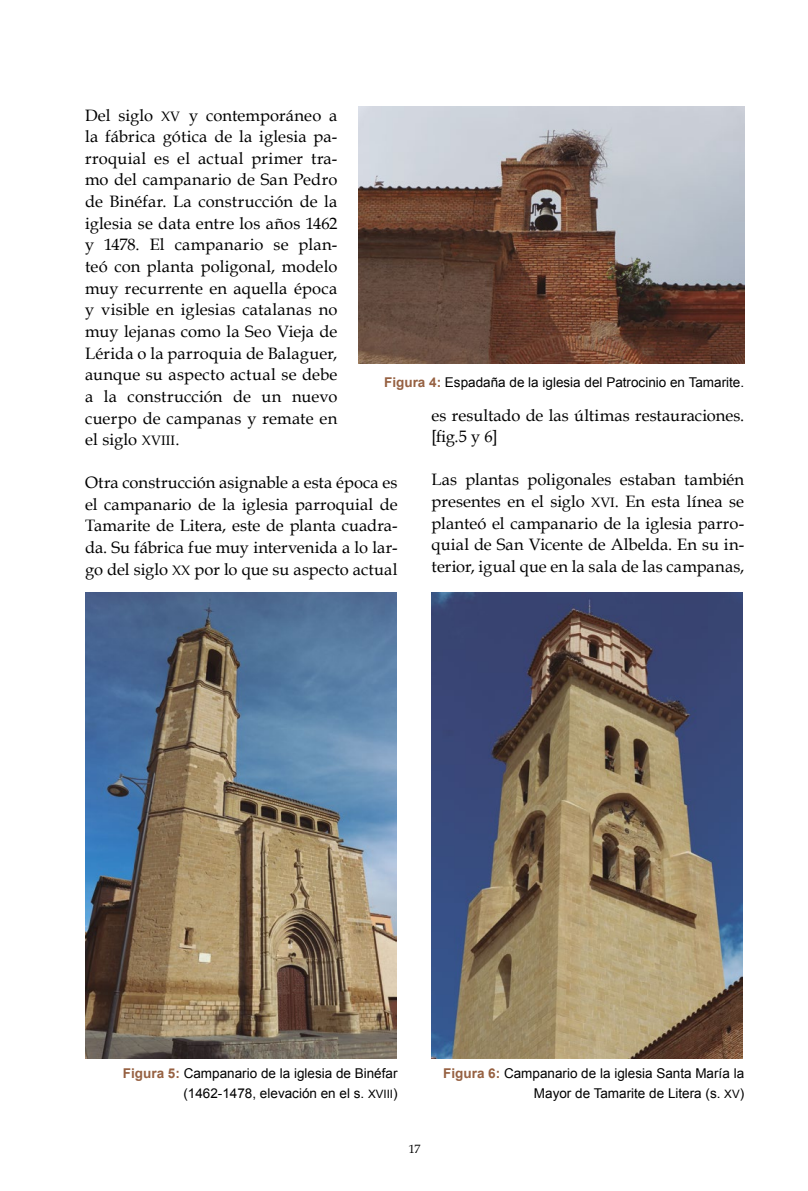
<style>
.page{position:relative;width:808px;height:1191px;background:#fff}
.page>*{position:absolute;margin:0;border:0;box-sizing:border-box;transform-origin:0 0}
.t1{font:16.5px/21.6px "Book Antiqua";color:#000;text-align:justify}
.t2{font:13.5px/20.2px "Arial";color:#000;text-align:right}
.t3{font:12px "Book Antiqua";color:#000}
.s1{font-size:13.65px}
.s2{font-weight:700;color:#966142}
.s3{font-size:11.55px}
</style>
<div class="page">
<img style="left:359px;top:106px;width:385px;height:257px">
<img style="left:85px;top:592px;width:311px;height:466px">
<img style="left:432px;top:592px;width:311px;height:466px">
<p class="t1" style="left:85px;top:104px;width:254px">Del siglo <span class="s1">XV</span> y contemporáneo a la fábrica gótica de la iglesia pa&shy;rroquial es el actual primer tra&shy;mo del campanario de San Pedro de Binéfar. La construcción de la iglesia se data entre los años 1462 y 1478. El campanario se plan&shy;teó con planta poligonal, modelo muy recurrente en aquella época y visible en iglesias catalanas no muy lejanas como la Seo Vieja de Lérida o la parroquia de Balaguer, aunque su aspecto actual se debe a la construcción de un nuevo cuerpo de campanas y remate en el siglo <span class="s1">XVIII</span>.</p>
<p class="t1" style="left:85px;top:472px;width:314px">Otra construcción asignable a esta época es el campanario de la iglesia parroquial de Tamarite de Litera, este de planta cuadra&shy;da. Su fábrica fue muy intervenida a lo lar&shy;go del siglo <span class="s1">XX</span> por lo que su aspecto actual</p>
<p class="t2" style="left:384px;top:372px;width:361px"><span class="s2">Figura 4:</span> Espadaña de la iglesia del Patrocinio en Tamarite.</p>
<p class="t1" style="left:432px;top:404px;width:314px">es resultado de las últimas restauraciones. [fig.5 y 6]</p>
<p class="t1" style="left:432px;top:469px;width:314px">Las plantas poligonales estaban también presentes en el siglo <span class="s1">XVI</span>. En esta línea se planteó el campanario de la iglesia parro&shy;quial de San Vicente de Albelda. En su in&shy;terior, igual que en la sala de las campanas,</p>
<p class="t2" style="left:123px;top:1063px;width:276px"><span class="s2">Figura 5:</span> Campanario de la iglesia de Binéfar (1462-1478, elevación en el s. <span class="s3">XVIII</span>)</p>
<p class="t2" style="left:443px;top:1063px;width:302px"><span class="s2">Figura 6:</span> Campanario de la iglesia Santa María la<br>Mayor de Tamarite de Litera (s. <span class="s3">XV</span>)</p>
<p class="t3" style="left:409px;top:1141px;width:13px">17</p>
</div>
